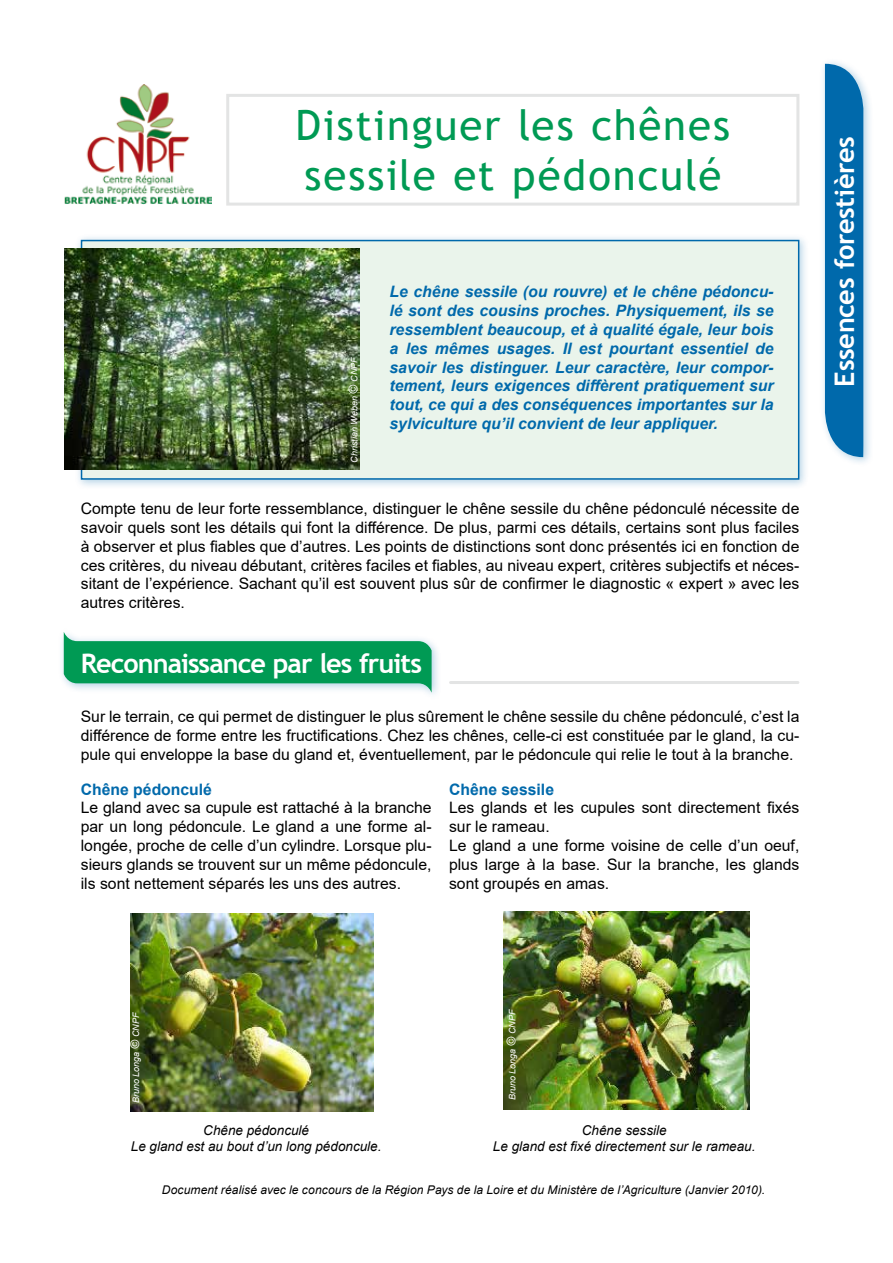
<style>
.page{position:relative;width:893px;height:1263px;background:#fff}
.page>*{position:absolute;margin:0;border:0;box-sizing:border-box;transform-origin:0 0}
.t1{font:42px/50.4px "Trebuchet MS";letter-spacing:.045em;color:#009a54}
.t2{font:700 27px "Trebuchet MS";letter-spacing:-.03em;color:#fff}
.t3{font:700 27px "Trebuchet MS";letter-spacing:-.01em;color:#fff}
.t4{font:15.75px/18.9px "Arial";color:#000;text-align:justify}
.t5{font:italic 700 15.75px/18.9px "Arial";color:#0069ab;text-align:justify}
.t6{font:700 15.75px "Arial";color:#0069ab}
.t7{font:italic 13.5px/16.2px "Arial";color:#000;text-align:center}
.t8{font:italic 12px "Arial";letter-spacing:.01em;color:#000}
.t9{font:italic 9px "Arial";color:#fff}
.s1{font-size:12px}
</style>
<div class="page">
<div style="left:75px;top:234px;width:735px;height:256px;background:#0069ab;opacity:.3"></div>
<div style="left:81px;top:240px;width:718px;height:240px;background:#eaf4eb;border:2px solid #0069ab"></div>
<img style="left:64px;top:248px;width:295px;height:221px">
<div style="left:819px;top:58px;width:55px;height:409px;background:#0069ab;opacity:.3"></div>
<div style="left:825px;top:64px;width:38px;height:393px;background:#0069ab"></div>
<hr style="left:451px;top:681px;width:347px;height:3px;background:#e3e4e4">
<div style="left:58px;top:627px;width:384px;height:74px;background:#0069ab;opacity:.3"></div>
<svg style="left:64px;top:632px;width:368px;height:61px"></svg>
<img style="left:503px;top:912px;width:246px;height:198px">
<img style="left:131px;top:914px;width:242px;height:198px">
<svg style="left:226px;top:94px;width:574px;height:112px"></svg>
<img style="left:64px;top:84px;width:148px;height:121px">
<h1 class="t1" style="left:295px;top:100px;width:436px">Distinguer les chênes sessile et pédonculé</h1>
<p class="t9" style="left:348px;top:463px;width:107px;rotate:-90deg">Christian Weben <span class="s1">©</span> CNPF</p>
<p class="t5" style="left:389px;top:282px;width:386px">Le chêne sessile (ou rouvre) et le chêne pédoncu&shy;lé sont des cousins proches. Physiquement, ils se ressemblent beaucoup, et à qualité égale, leur bois a les mêmes usages. Il est pourtant essentiel de savoir les distinguer. Leur caractère, leur compor&shy;tement, leurs exigences diffèrent pratiquement sur tout, ce qui a des conséquences importantes sur la sylviculture qu’il convient de leur appliquer.</p>
<p class="t4" style="left:81px;top:499px;width:720px">Compte tenu de leur forte ressemblance, distinguer le chêne sessile du chêne pédonculé nécessite de savoir quels sont les détails qui font la différence. De plus, parmi ces détails, certains sont plus faciles à observer et plus fiables que d’autres. Les points de distinctions sont donc présentés ici en fonction de ces critères, du niveau débutant, critères faciles et fiables, au niveau expert, critères subjectifs et néces&shy;sitant de l’expérience. Sachant qu’il est souvent plus sûr de confirmer le diagnostic « expert » avec les autres critères.</p>
<h2 class="t2" style="left:81px;top:646px;width:343px">Reconnaissance par les fruits</h2>
<p class="t4" style="left:81px;top:707px;width:720px">Sur le terrain, ce qui permet de distinguer le plus sûrement le chêne sessile du chêne pédonculé, c’est la différence de forme entre les fructifications. Chez les chênes, celle-ci est constituée par le gland, la cu&shy;pule qui enveloppe la base du gland et, éventuellement, par le pédoncule qui relie le tout à la branche.</p>
<p class="t6" style="left:81px;top:778px;width:133px">Chêne pédonculé</p>
<p class="t4" style="left:81px;top:798px;width:352px">Le gland avec sa cupule est rattaché à la branche par un long pédoncule. Le gland a une forme al&shy;longée, proche de celle d’un cylindre. Lorsque plu&shy;sieurs glands se trouvent sur un même pédoncule, ils sont nettement séparés les uns des autres.</p>
<p class="t6" style="left:449px;top:778px;width:107px">Chêne sessile</p>
<p class="t4" style="left:449px;top:798px;width:352px;text-align:left">Les glands et les cupules sont directement fixés sur le rameau.<br>Le gland a une forme voisine de celle d’un oeuf, plus large à la base. Sur la branche, les glands sont groupés en amas.</p>
<h2 class="t3" style="left:828px;top:387px;width:252px;rotate:-90deg">Essences forestières</h2>
<p class="t9" style="left:130px;top:1103px;width:93px;rotate:-90deg">Bruno Longa <span class="s1">©</span> CNPF</p>
<p class="t9" style="left:507px;top:1100px;width:93px;rotate:-90deg">Bruno Longa <span class="s1">©</span> CNPF</p>
<p class="t7" style="left:131px;top:1122px;width:252px">Chêne pédonculé<br>Le gland est au bout d’un long pédoncule.</p>
<p class="t7" style="left:493px;top:1122px;width:264px">Chêne sessile<br>Le gland est fixé directement sur le rameau.</p>
<p class="t8" style="left:162px;top:1182px;width:605px">Document réalisé avec le concours de la Région Pays de la Loire et du Ministère de l’Agriculture (Janvier 2010).</p>
</div>
